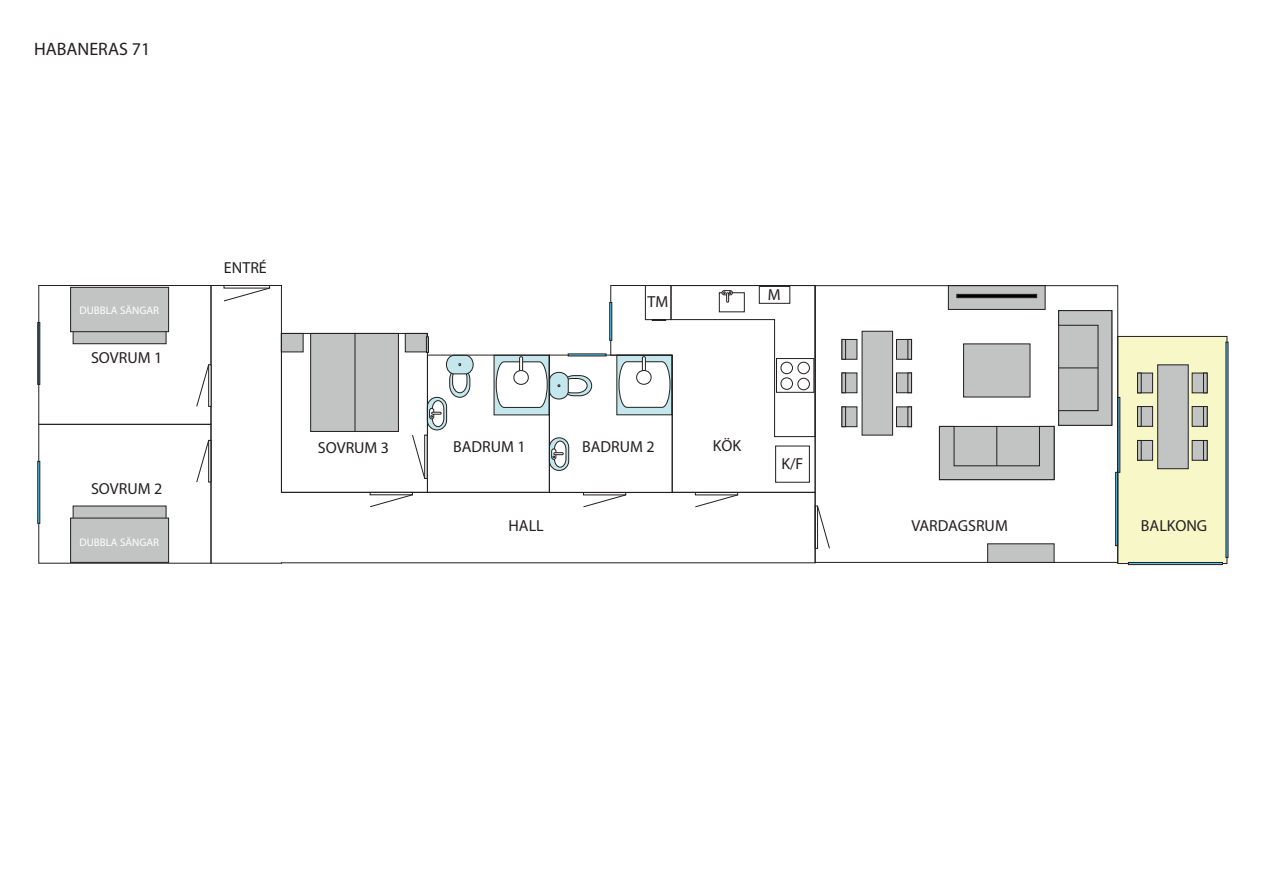
<style>
.page{position:relative;width:1263px;height:893px;background:#fff}
.page>*{position:absolute;margin:0;border:0;box-sizing:border-box;transform-origin:0 0}
.t1{font:18px "Myriad Pro";color:#231f20}
.t2{font:16.05px "Myriad Pro";color:#231f20}
.t3{font:10.95px "Myriad Pro";color:#fff}
</style>
<div class="page">
<div style="left:1117px;top:336px;width:110px;height:228px;background:#f8f7c7;border:1px solid #231f20"></div>
<div style="left:39px;top:424px;width:172px;height:139px;border:1px solid #231f20"></div>
<div style="left:948px;top:285px;width:97px;height:25px;background:#c2c3c3;border:1px solid #231f20"></div>
<svg style="left:957px;top:294px;width:80px;height:4px"></svg>
<div style="left:1115px;top:472px;width:3px;height:74px;background:#56c8f3;border:1px solid #231f20"></div>
<hr style="left:1117px;top:397px;width:3px;height:75px;background:#56c8f3">
<hr style="left:208px;top:440px;width:3px;height:42px;background:#fff">
<svg style="left:196px;top:440px;width:13px;height:42px"></svg>
<div style="left:38px;top:322px;width:2px;height:63px;background:#56c8f3;border:1px solid #231f20"></div>
<svg style="left:211px;top:285px;width:604px;height:278px"></svg>
<div style="left:39px;top:285px;width:172px;height:139px;border:1px solid #231f20"></div>
<hr style="left:208px;top:364px;width:3px;height:43px;background:#fff">
<svg style="left:196px;top:364px;width:13px;height:43px"></svg>
<div style="left:224px;top:285px;width:46px;height:3px;background:#fff;border:1px solid #231f20"></div>
<svg style="left:224px;top:288px;width:46px;height:13px"></svg>
<div style="left:427px;top:355px;width:122px;height:137px;border:1px solid #231f20"></div>
<hr style="left:424px;top:435px;width:3px;height:44px;background:#fff">
<svg style="left:412px;top:435px;width:13px;height:44px"></svg>
<div style="left:370px;top:492px;width:43px;height:3px;background:#fff;border:1px solid #231f20"></div>
<svg style="left:370px;top:494px;width:43px;height:13px"></svg>
<div style="left:73px;top:329px;width:93px;height:15px;background:#c2c3c3;border:1px solid #231f20"></div>
<div style="left:70px;top:287px;width:99px;height:45px;background:#c2c3c3;border:1px solid #231f20"></div>
<div style="left:73px;top:506px;width:93px;height:15px;background:#c2c3c3"></div>
<div style="left:70px;top:518px;width:99px;height:45px;background:#c2c3c3;border:1px solid #231f20"></div>
<hr style="left:38px;top:461px;width:2px;height:62px;background:#56c8f3">
<div style="left:426px;top:337px;width:3px;height:15px;background:#56c8f3;border:1px solid #231f20"></div>
<svg style="left:496px;top:285px;width:334px;height:264px"></svg>
<div style="left:815px;top:285px;width:303px;height:278px;border:1px solid #231f20"></div>
<div style="left:862px;top:331px;width:31px;height:104px;background:#c2c3c3;border:1px solid #231f20"></div>
<div style="left:842px;top:407px;width:15px;height:20px;background:#c2c3c3;border:1px solid #231f20"></div>
<svg style="left:842px;top:407px;width:4px;height:20px"></svg>
<div style="left:842px;top:373px;width:15px;height:20px;background:#c2c3c3;border:1px solid #231f20"></div>
<svg style="left:842px;top:373px;width:4px;height:20px"></svg>
<div style="left:896px;top:373px;width:16px;height:20px;background:#c2c3c3;border:1px solid #231f20"></div>
<svg style="left:908px;top:373px;width:4px;height:20px"></svg>
<div style="left:896px;top:407px;width:16px;height:20px;background:#c2c3c3;border:1px solid #231f20"></div>
<svg style="left:908px;top:407px;width:4px;height:20px"></svg>
<div style="left:842px;top:339px;width:15px;height:20px;background:#c2c3c3;border:1px solid #231f20"></div>
<svg style="left:842px;top:339px;width:4px;height:20px"></svg>
<div style="left:896px;top:339px;width:16px;height:20px;background:#c2c3c3;border:1px solid #231f20"></div>
<svg style="left:908px;top:339px;width:4px;height:20px"></svg>
<div style="left:1157px;top:365px;width:31px;height:104px;background:#c2c3c3;border:1px solid #231f20"></div>
<div style="left:1137px;top:440px;width:16px;height:20px;background:#c2c3c3;border:1px solid #231f20"></div>
<svg style="left:1137px;top:440px;width:4px;height:20px"></svg>
<div style="left:1137px;top:406px;width:16px;height:20px;background:#c2c3c3;border:1px solid #231f20"></div>
<svg style="left:1137px;top:406px;width:4px;height:20px"></svg>
<div style="left:1192px;top:406px;width:15px;height:20px;background:#c2c3c3;border:1px solid #231f20"></div>
<svg style="left:1203px;top:406px;width:4px;height:20px"></svg>
<div style="left:1192px;top:440px;width:15px;height:20px;background:#c2c3c3;border:1px solid #231f20"></div>
<svg style="left:1203px;top:440px;width:4px;height:20px"></svg>
<div style="left:1137px;top:373px;width:16px;height:20px;background:#c2c3c3;border:1px solid #231f20"></div>
<svg style="left:1137px;top:373px;width:4px;height:20px"></svg>
<div style="left:1192px;top:373px;width:15px;height:20px;background:#c2c3c3;border:1px solid #231f20"></div>
<svg style="left:1203px;top:373px;width:4px;height:20px"></svg>
<svg style="left:939px;top:310px;width:173px;height:170px"></svg>
<hr style="left:1059px;top:368px;width:39px;height:1px;background:#231f20">
<div style="left:987px;top:544px;width:67px;height:19px;background:#c2c3c3;border:1px solid #231f20"></div>
<hr style="left:1226px;top:342px;width:2px;height:216px;background:#56c8f3">
<div style="left:1128px;top:562px;width:94px;height:3px;background:#56c8f3;border:1px solid #231f20"></div>
<p class="t1" style="left:34px;top:38px;width:118px">HABANERAS 71</p>
<p class="t3" style="left:79px;top:304px;width:81px">DUBBLA SÄNGAR</p>
<p class="t2" style="left:91px;top:348px;width:73px">SOVRUM 1</p>
<p class="t2" style="left:91px;top:478px;width:73px">SOVRUM 2</p>
<p class="t3" style="left:79px;top:536px;width:81px">DUBBLA SÄNGAR</p>
<p class="t2" style="left:224px;top:258px;width:44px">ENTRÉ</p>
<p class="t2" style="left:647px;top:292px;width:22px">TM</p>
<p class="t2" style="left:768px;top:285px;width:14px">M</p>
<p class="t2" style="left:318px;top:437px;width:73px">SOVRUM 3</p>
<p class="t2" style="left:453px;top:437px;width:74px">BADRUM 1</p>
<p class="t2" style="left:582px;top:437px;width:74px">BADRUM 2</p>
<p class="t2" style="left:713px;top:436px;width:30px">KÖK</p>
<p class="t2" style="left:508px;top:515px;width:37px">HALL</p>
<p class="t2" style="left:781px;top:453px;width:23px">K/F</p>
<p class="t2" style="left:911px;top:515px;width:98px">VARDAGSRUM</p>
<p class="t2" style="left:1141px;top:515px;width:68px">BALKONG</p>
</div>
